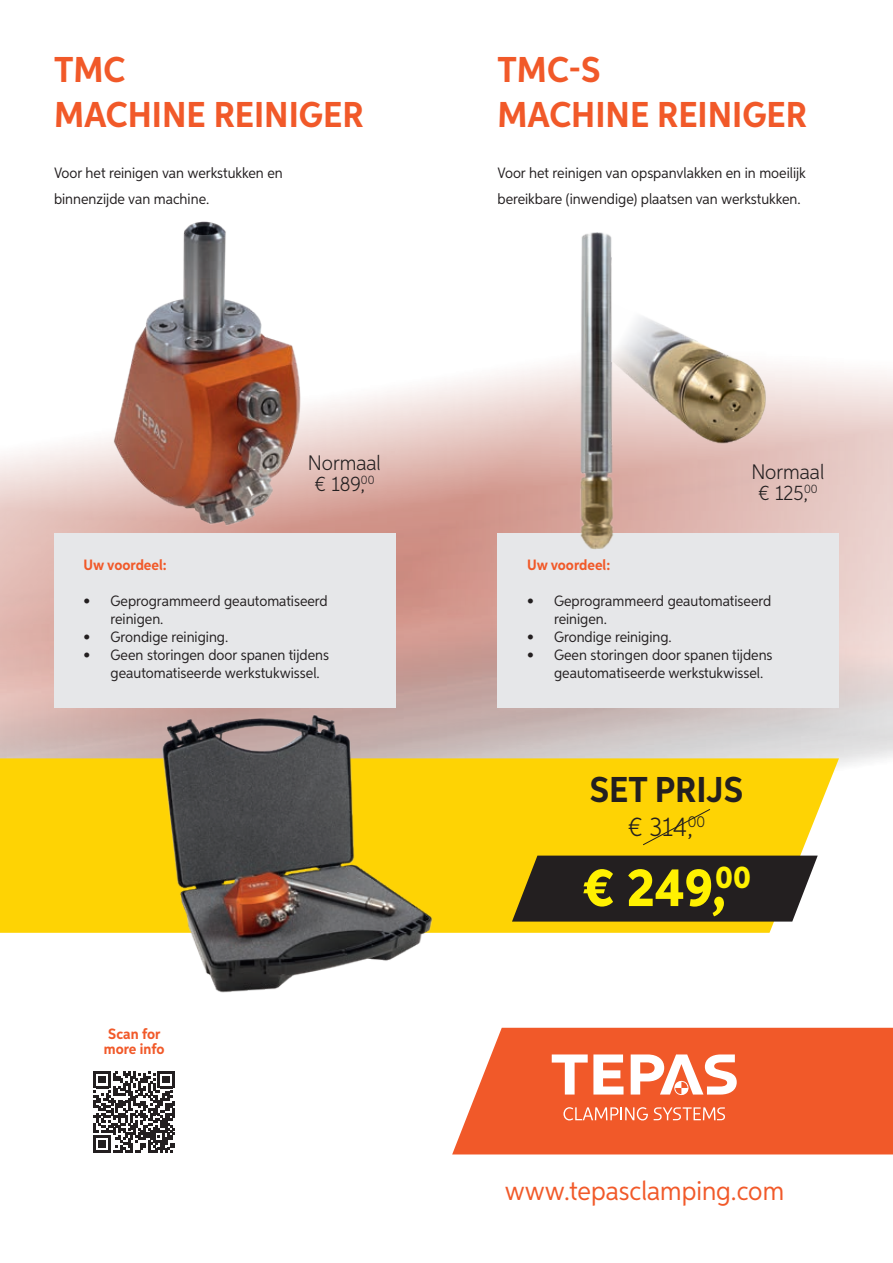
<style>
.page{position:relative;width:893px;height:1263px;background:#fff}
.page>*{position:absolute;margin:0;border:0;box-sizing:border-box;transform-origin:0 0}
.t1{font:800 54px "Aspira Nar";color:#fff101}
.t2{font:700 36px/45px "Aspira Nar";color:#f15929}
.t3{font:700 36px "Aspira Nar";color:#231f20}
.t4{font:27px "Aspira Nar";color:#f15929}
.t5{font:300 27px "Aspira Nar";color:#231f20}
.t6{font:300 21px/21px "Aspira Nar";color:#231f20;text-align:center}
.t7{font:15px/18px "Aspira Nar";color:#231f20}
.t8{font:700 15px/15px "Aspira Nar";color:#f15929}
</style>
<div class="page">
<img style="left:0;top:367px;width:893px;height:788px">
<svg style="left:0;top:758px;width:839px;height:175px;background:#fdd412"></svg>
<div style="left:497px;top:534px;width:342px;height:174px;background:#e6e7e9"></div>
<div style="left:54px;top:534px;width:341px;height:174px;background:#e6e7e9"></div>
<div style="left:452px;top:1028px;width:441px;height:126px;background:#f15929"></div>
<svg style="left:563px;top:1107px;width:85px;height:13px"></svg>
<svg style="left:654px;top:1107px;width:71px;height:13px"></svg>
<svg style="left:552px;top:1054px;width:71px;height:40px"></svg>
<svg style="left:631px;top:1054px;width:106px;height:42px"></svg>
<img style="left:104px;top:221px;width:226px;height:313px">
<img style="left:552px;top:317px;width:251px;height:156px">
<img style="left:559px;top:232px;width:77px;height:317px">
<div style="left:642px;top:808px;width:69px;height:38px;background:#fed304"></div>
<svg style="left:93px;top:1071px;width:82px;height:81px"></svg>
<svg style="left:512px;top:855px;width:306px;height:66px;background:#373128"></svg>
<img style="left:159px;top:708px;width:280px;height:288px">
<h2 class="t2" style="left:54px;top:47px;width:311px">TMC<br>MACHINE REINIGER</h2>
<p class="t7" style="left:54px;top:160px;width:230px;line-height:25.5px">Voor het reinigen van werkstukken en binnenzijde van machine.</p>
<h2 class="t2" style="left:497px;top:47px;width:311px">TMC-S<br>MACHINE REINIGER</h2>
<p class="t7" style="left:497px;top:160px;width:310px;line-height:25.5px">Voor het reinigen van opspanvlakken en in moeilijk bereikbare (inwendige) plaatsen van werkstukken.</p>
<h3 class="t6" style="left:308px;top:452px;width:74px">Normaal € 189,<sup>00</sup></h3>
<h3 class="t6" style="left:751px;top:460px;width:74px">Normaal € 125,<sup>00</sup></h3>
<p class="t8" style="left:84px;top:557px;width:85px">Uw voordeel:</p>
<p class="t7" style="left:111px;top:591px;width:219px;text-indent:-27px">• Geprogrammeerd geautomatiseerd reinigen.</p>
<p class="t7" style="left:84px;top:627px;width:146px">• Grondige reiniging.</p>
<p class="t7" style="left:111px;top:645px;width:220px;text-indent:-27px">• Geen storingen door spanen tijdens geautomatiseerde werkstukwissel.</p>
<p class="t8" style="left:104px;top:1027px;width:62px">Scan for more info</p>
<p class="t8" style="left:527px;top:557px;width:85px">Uw voordeel:</p>
<p class="t7" style="left:554px;top:591px;width:219px;text-indent:-27px">• Geprogrammeerd geautomatiseerd reinigen.</p>
<p class="t7" style="left:527px;top:627px;width:146px">• Grondige reiniging.</p>
<p class="t7" style="left:554px;top:645px;width:220px;text-indent:-27px">• Geen storingen door spanen tijdens geautomatiseerde werkstukwissel.</p>
<h2 class="t3" style="left:590px;top:767px;width:155px">SET PRIJS</h2>
<h3 class="t5" style="left:628px;top:811px;width:79px">€ 314,<sup>00</sup></h3>
<h1 class="t1" style="left:582px;top:854px;width:171px">€ 249,<sup>00</sup></h1>
<h3 class="t4" style="left:505px;top:1175px;width:281px">www.tepasclamping.com</h3>
</div>
